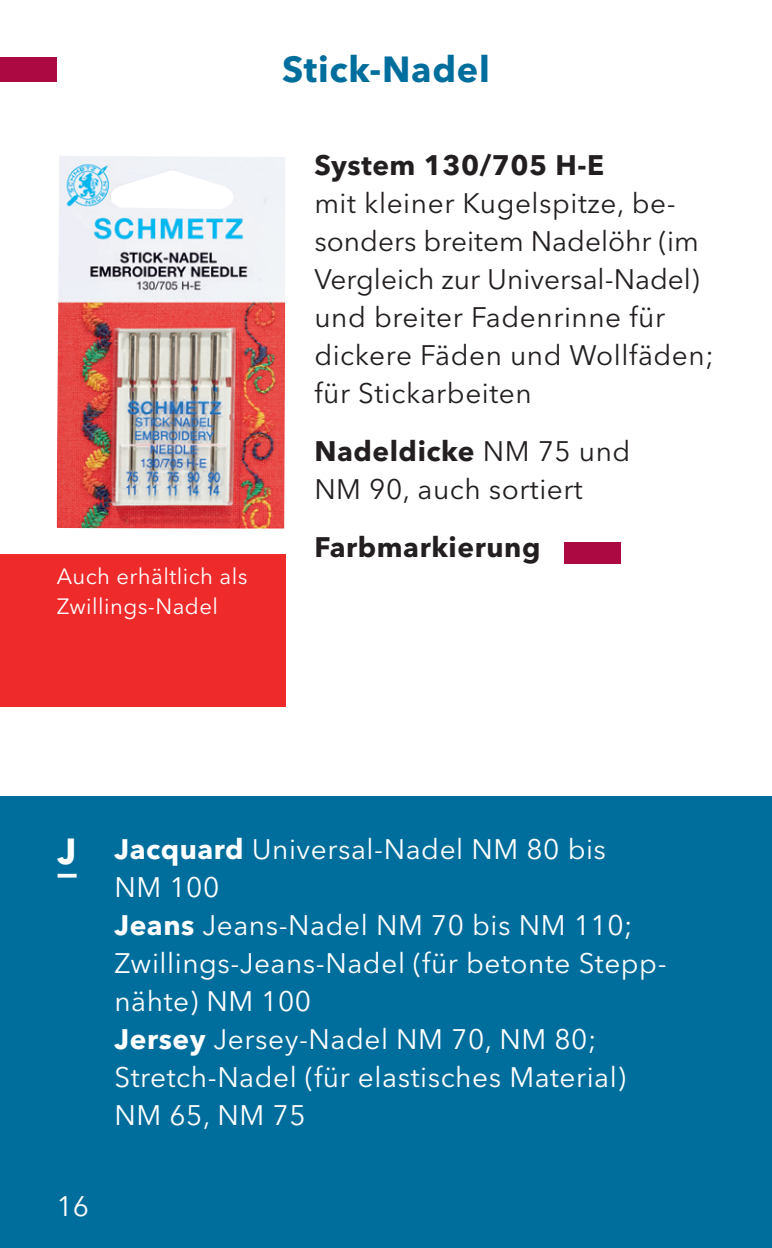
<style>
.page{position:relative;width:772px;height:1248px;background:#fff}
.page>*{position:absolute;margin:0;border:0;box-sizing:border-box;transform-origin:0 0}
.t1{font:700 36px "Avenir Next W1 G";letter-spacing:.02em;color:#006e9d}
.t2{font:700 36px "Avenir Next W1 G";color:#fff}
.t3{font:28px/38px "Avenir Next W1 G";letter-spacing:.02em;color:#fff}
.t4{font:28px/38px "Avenir Next W1 G";letter-spacing:.02em;color:#231f20}
.t5{font:700 28px "Avenir Next W1 G";letter-spacing:.02em;color:#231f20}
.t6{font:22px/30px "Avenir Next W1 G";letter-spacing:.02em;color:#fff}
.s1{font-weight:700}
</style>
<div class="page">
<div style="left:0;top:57px;width:56px;height:25px;background:#ac0943"></div>
<div style="left:0;top:554px;width:285px;height:152px;background:#ee2a2b"></div>
<div style="left:563px;top:541px;width:57px;height:22px;background:#ac0943"></div>
<img style="left:57px;top:156px;width:228px;height:372px">
<div style="left:0;top:796px;width:771px;height:451px;background:#006e9d"></div>
<svg style="left:58px;top:873px;width:19px;height:4px"></svg>
<p class="t1" style="left:282px;top:41px;width:209px">Stick-Nadel</p>
<p class="t6" style="left:57px;top:559px;width:192px">Auch erhältlich als<br>Zwillings-Nadel</p>
<p class="t5" style="left:314px;top:143px;width:291px">System 130/705 H-E</p>
<p class="t4" style="left:314px;top:182px;width:401px">mit kleiner Kugelspitze, be&shy;sonders breitem Nadelöhr (im<br>Vergleich zur Universal-Nadel) und breiter Fadenrinne für dickere Fäden und Wollfäden; für Stickarbeiten</p>
<p class="t4" style="left:314px;top:430px;width:317px"><span class="s1">Nadeldicke</span> NM 75 und<br>NM 90, auch sortiert</p>
<p class="t5" style="left:314px;top:525px;width:227px">Farbmarkierung</p>
<p class="t2" style="left:58px;top:823px;width:21px">J</p>
<p class="t3" style="left:56px;top:1184px;width:34px">16</p>
<p class="t3" style="left:114px;top:827px;width:553px"><span class="s1">Jacquard</span> Universal-Nadel NM 80 bis<br>NM 100<br><span class="s1">Jeans</span> Jeans-Nadel NM 70 bis NM 110;<br>Zwillings-Jeans-Nadel (für betonte Stepp&shy;nähte) NM 100<br><span class="s1">Jersey</span> Jersey-Nadel NM 70, NM 80;<br>Stretch-Nadel (für elastisches Material)<br>NM 65, NM 75</p>
</div>
